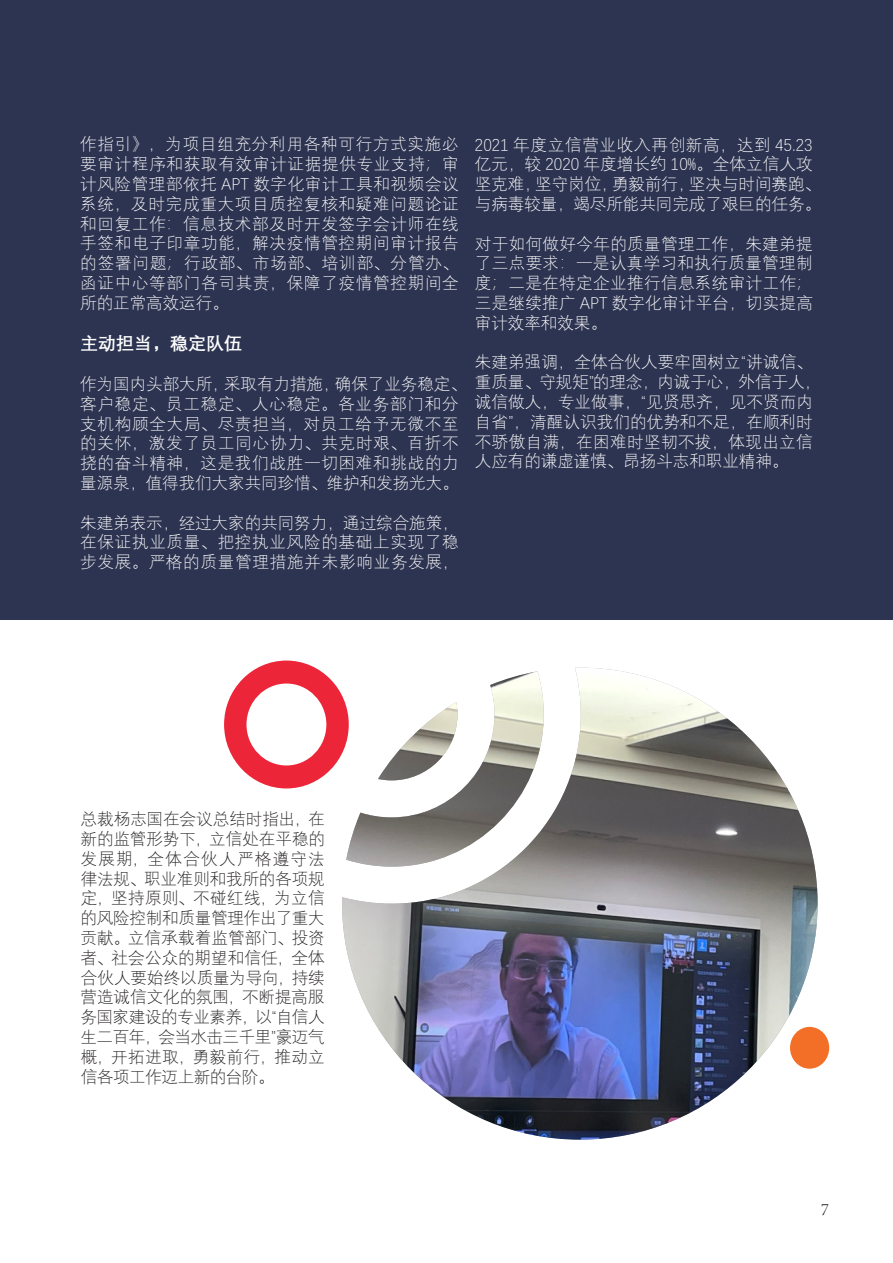
<style>
.page{position:relative;width:893px;height:1263px;background:#fff}
.page>*{position:absolute;margin:0;border:0;box-sizing:border-box;transform-origin:0 0}
.t1{font:700 18px "Deng Xian";color:#fff}
.t2{font:300 18px "Adobe Song Std";color:#231f20}
.t3{font:300 16.5px/19.8px "Deng Xian";letter-spacing:.02em;color:#fff;text-align:justify}
.t4{font:300 16.5px/19.8px "Deng Xian";letter-spacing:-.02em;color:#231f20;text-align:justify}
.t5{font:300 16.5px/19.8px "Deng Xian";letter-spacing:.045em;color:#fff}
.t6{font:300 16.5px/19.8px "Deng Xian";color:#fff}
</style>
<div class="page">
<div style="left:0;top:0;width:893px;height:619px;background:#2d3451"></div>
<svg style="left:224px;top:660px;width:118px;height:128px"></svg>
<div style="left:790px;top:1027px;width:39px;height:42px;background:#f36e27;border-radius:50%"></div>
<img style="left:342px;top:668px;width:476px;height:472px">
<p class="t3" style="left:80px;top:134px;width:380px">作指引》，为项目组充分利用各种可行方式实施必要审计程序和获取有效审计证据提供专业支持；审计风险管理部依托 APT 数字化审计工具和视频会议系统，及时完成重大项目质控复核和疑难问题论证和回复工作：信息技术部及时开发签字会计师在线手签和电子印章功能，解决疫情管控期间审计报告的签署问题；行政部、市场部、培训部、分管办、函证中心等部门各司其责，保障了疫情管控期间全所的正常高效运行。</p>
<p class="t1" style="left:80px;top:331px;width:163px">主动担当，稳定队伍</p>
<p class="t5" style="left:80px;top:373px;width:388px">作为国内头部大所，采取有力措施，确保了业务稳定、客户稳定、员工稳定、人心稳定。各业务部门和分支机构顾全大局、尽责担当，对员工给予无微不至的关怀，激发了员工同心协力、共克时艰、百折不挠的奋斗精神，这是我们战胜一切困难和挑战的力量源泉，值得我们大家共同珍惜、维护和发扬光大。</p>
<p class="t3" style="left:80px;top:512px;width:380px">朱建弟表示，经过大家的共同努力，通过综合施策，在保证执业质量、把控执业风险的基础上实现了稳步发展。严格的质量管理措施并未影响业务发展，</p>
<p class="t6" style="left:475px;top:134px;width:348px">2021 年度立信营业收入再创新高，达到 45.23亿元，较 2020 年度增长约 10%。全体立信人攻坚克难，坚守岗位，勇毅前行，坚决与时间赛跑、与病毒较量，竭尽所能共同完成了艰巨的任务。</p>
<p class="t3" style="left:475px;top:233px;width:339px">对于如何做好今年的质量管理工作，朱建弟提了三点要求：一是认真学习和执行质量管理制度；二是在特定企业推行信息系统审计工作；三是继续推广 APT 数字化审计平台，切实提高审计效率和效果。</p>
<p class="t3" style="left:475px;top:352px;width:348px;text-align:left">朱建弟强调，全体合伙人要牢固树立“讲诚信、重质量、守规矩”的理念，内诚于心，外信于人，诚信做人，专业做事，“见贤思齐，见不贤而内自省”，清醒认识我们的优势和不足，在顺利时不骄傲自满，在困难时坚韧不拔，体现出立信人应有的谦虚谨慎、昂扬斗志和职业精神。</p>
<p class="t4" style="left:80px;top:808px;width:246px">总裁杨志国在会议总结时指出，在新的监管形势下，立信处在平稳的发展期，全体合伙人严格遵守法律法规、职业准则和我所的各项规定，坚持原则、不碰红线，为立信的风险控制和质量管理作出了重大贡献。立信承载着监管部门、投资者、社会公众的期望和信任，全体合伙人要始终以质量为导向，持续营造诚信文化的氛围，不断提高服务国家建设的专业素养，以“自信人生二百年，会当水击三千里”豪迈气概，开拓进取，勇毅前行，推动立信各项工作迈上新的台阶。</p>
<p class="t2" style="left:821px;top:1199px;width:10px">7</p>
</div>
